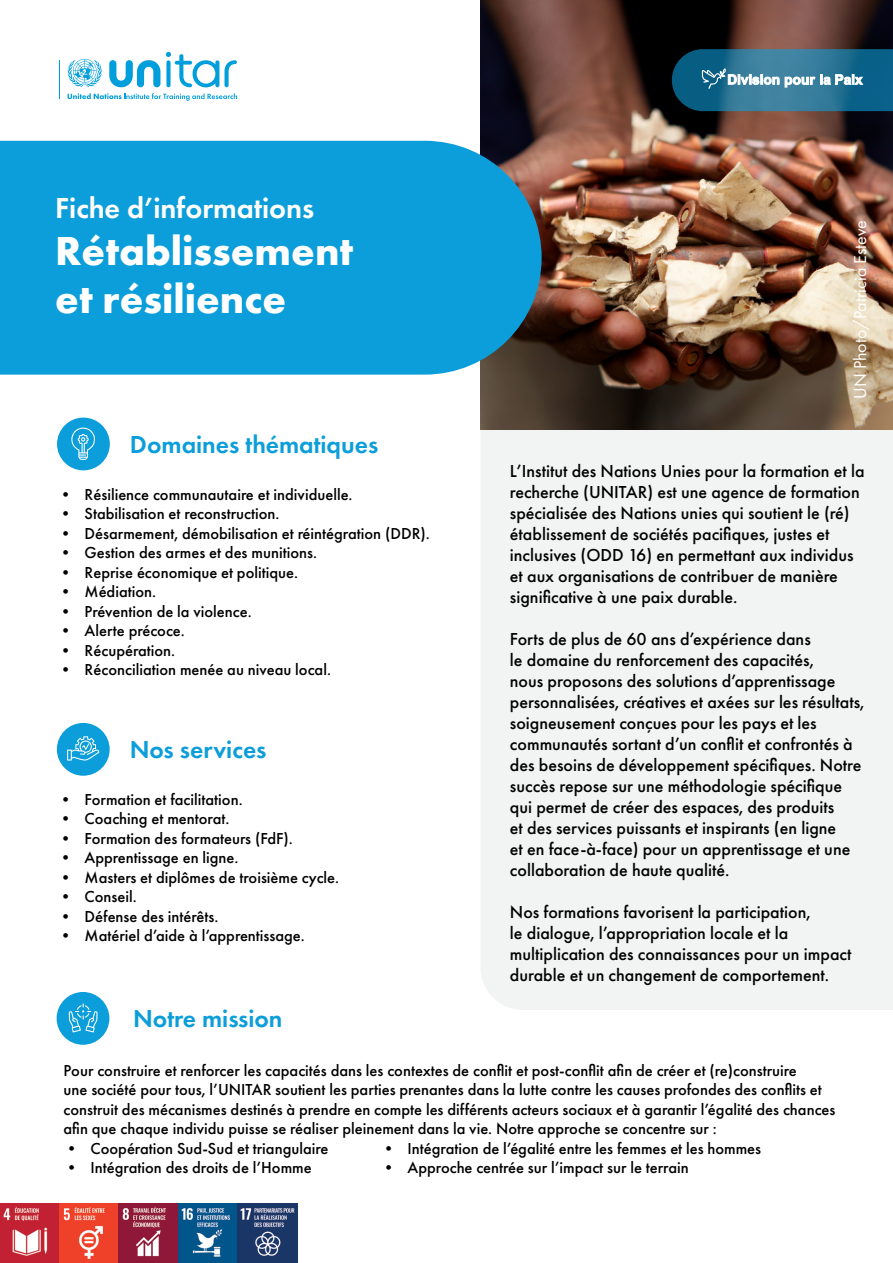
<style>
.page{position:relative;width:893px;height:1263px;background:#fff}
.page>*{position:absolute;margin:0;border:0;box-sizing:border-box;transform-origin:0 0}
.t1{font:700 42px/48px "Futura PT";color:#fff}
.t2{font:600 30px "Futura PT";color:#fff}
.t3{font:600 25.5px "Futura PT";color:#0c9eda}
.t4{font:500 18px/21px "Futura PT";color:#000101}
.t5{font:18px "Futura PT";color:#fff}
.t6{font:500 16.5px/19.5px "Futura PT";color:#000}
</style>
<div class="page">
<div style="left:480px;top:429px;width:413px;height:581px;background:#f2f3f3"></div>
<svg style="left:68px;top:93px;width:169px;height:8px"></svg>
<svg style="left:67px;top:59px;width:35px;height:28px"></svg>
<svg style="left:166px;top:52px;width:71px;height:35px"></svg>
<svg style="left:109px;top:60px;width:51px;height:27px"></svg>
<hr style="left:60px;top:60px;width:1px;height:39px;background:#009edb">
<img style="left:480px;top:0;width:413px;height:429px">
<div style="left:0;top:141px;width:542px;height:234px;background:#0c9eda"></div>
<div style="left:57px;top:418px;width:53px;height:52px;background:#0c9eda;border-radius:50%"></div>
<div style="left:57px;top:723px;width:53px;height:53px;background:#0c9eda;border-radius:50%"></div>
<div style="left:57px;top:992px;width:52px;height:53px;background:#0c9eda;border-radius:50%"></div>
<svg style="left:71px;top:428px;width:24px;height:32px"></svg>
<svg style="left:67px;top:736px;width:32px;height:25px"></svg>
<svg style="left:69px;top:1003px;width:29px;height:29px"></svg>
<svg style="left:672px;top:49px;width:221px;height:62px;background:#307695"></svg>
<img style="left:0;top:1203px;width:297px;height:60px">
<h2 class="t2" style="left:55px;top:190px;width:261px">Fiche d’informations</h2>
<h1 class="t1" style="left:55px;top:226px;width:300px">Rétablissement et résilience</h1>
<h3 class="t3" style="left:130px;top:428px;width:250px">Domaines thématiques</h3>
<p class="t6" style="left:58px;top:484px;width:296px">• Résilience communautaire et individuelle.</p>
<p class="t6" style="left:58px;top:504px;width:223px">• Stabilisation et reconstruction.</p>
<p class="t6" style="left:58px;top:523px;width:374px">• Désarmement, démobilisation et réintégration (DDR).</p>
<p class="t6" style="left:58px;top:543px;width:261px">• Gestion des armes et des munitions.</p>
<p class="t6" style="left:58px;top:562px;width:242px">• Reprise économique et politique.</p>
<p class="t6" style="left:58px;top:582px;width:100px">• Médiation.</p>
<p class="t6" style="left:58px;top:601px;width:196px">• Prévention de la violence.</p>
<p class="t6" style="left:58px;top:621px;width:129px">• Alerte précoce.</p>
<p class="t6" style="left:58px;top:640px;width:119px">• Récupération.</p>
<p class="t6" style="left:58px;top:660px;width:275px">• Réconciliation menée au niveau local.</p>
<h3 class="t3" style="left:130px;top:734px;width:138px">Nos services</h3>
<p class="t6" style="left:58px;top:790px;width:186px">• Formation et facilitation.</p>
<p class="t6" style="left:58px;top:809px;width:173px">• Coaching et mentorat.</p>
<p class="t6" style="left:58px;top:829px;width:237px">• Formation des formateurs (FdF).</p>
<p class="t6" style="left:58px;top:848px;width:182px">• Apprentissage en ligne.</p>
<p class="t6" style="left:58px;top:868px;width:283px">• Masters et diplômes de troisième cycle.</p>
<p class="t6" style="left:58px;top:887px;width:81px">• Conseil.</p>
<p class="t6" style="left:58px;top:907px;width:162px">• Défense des intérêts.</p>
<p class="t6" style="left:58px;top:926px;width:249px">• Matériel d’aide à l’apprentissage.</p>
<h3 class="t3" style="left:133px;top:1002px;width:151px">Notre mission</h3>
<p class="t5" style="left:850px;top:399px;width:180px;rotate:-90deg">UN Photo/Patricia Esteve</p>
<p class="t4" style="left:510px;top:460px;width:356px">L’Institut des Nations Unies pour la formation et la recherche (UNITAR) est une agence de formation spécialisée des Nations unies qui soutient le (ré) établissement de sociétés pacifiques, justes et inclusives (ODD 16) en permettant aux individus et aux organisations de contribuer de manière significative à une paix durable.</p>
<p class="t4" style="left:510px;top:628px;width:356px">Forts de plus de 60 ans d’expérience dans<br>le domaine du renforcement des capacités,<br>nous proposons des solutions d’apprentissage personnalisées, créatives et axées sur les résultats, soigneusement conçues pour les pays et les communautés sortant d’un conflit et confrontés à des besoins de développement spécifiques. Notre succès repose sur une méthodologie spécifique qui permet de créer des espaces, des produits<br>et des services puissants et inspirants (en ligne<br>et en face-à-face) pour un apprentissage et une collaboration de haute qualité.</p>
<p class="t4" style="left:510px;top:901px;width:343px">Nos formations favorisent la participation,<br>le dialogue, l’appropriation locale et la multiplication des connaissances pour un impact durable et un changement de comportement.</p>
<p class="t6" style="left:64px;top:1060px;width:773px">Pour construire et renforcer les capacités dans les contextes de conflit et post-conflit afin de créer et (re)construire<br>une société pour tous, l’UNITAR soutient les parties prenantes dans la lutte contre les causes profondes des conflits et construit des mécanismes destinés à prendre en compte les différents acteurs sociaux et à garantir l’égalité des chances afin que chaque individu puisse se réaliser pleinement dans la vie. Notre approche se concentre sur :</p>
<p class="t6" style="left:64px;top:1138px;width:266px">• Coopération Sud-Sud et triangulaire</p>
<p class="t6" style="left:64px;top:1158px;width:250px">• Intégration des droits de l’Homme</p>
<p class="t6" style="left:381px;top:1138px;width:382px">• Intégration de l’égalité entre les femmes et les hommes</p>
<p class="t6" style="left:381px;top:1158px;width:310px">• Approche centrée sur l’impact sur le terrain</p>
</div>
